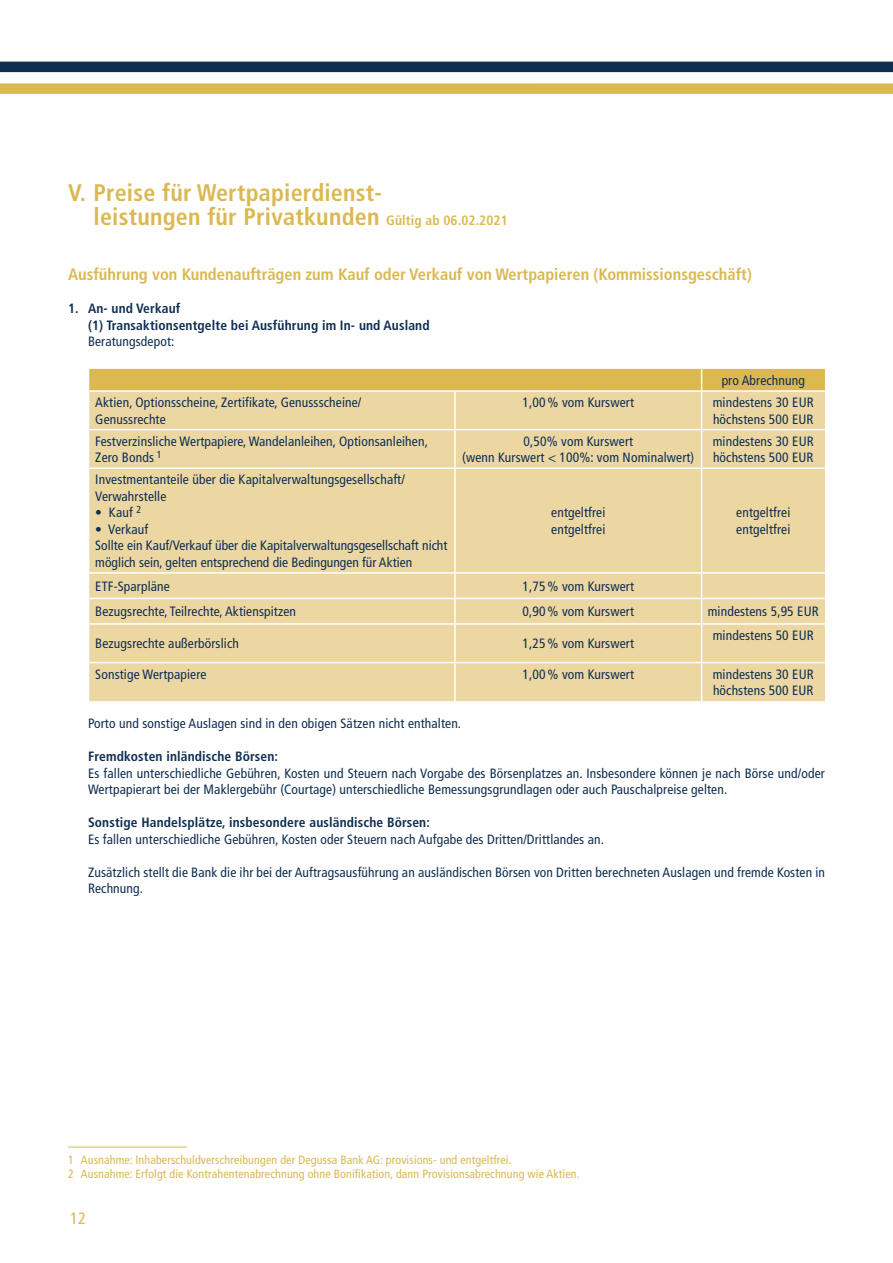
<style>
.page{position:relative;width:893px;height:1263px;background:#fff}
.page>*{position:absolute;margin:0;border:0;box-sizing:border-box;transform-origin:0 0}
.t1{font:700 condensed 24px/24px "Frutiger LT Com";letter-spacing:.01em;color:#dbb852}
.Subline_gold{font:700 condensed 16.5px "Frutiger LT Com";color:#dbb852}
.t2{font:condensed 16.5px "Frutiger LT Com";color:#dbb852}
.Grundschrift{font:condensed 13.5px/16.5px "Frutiger LT Com";letter-spacing:.01em;color:#0f2e52}
.Tabelle_Spalte_links{font:condensed 13.5px/16.5px "Frutiger LT Com";letter-spacing:.01em;color:#0f2e52}
.Tabelle_Spalte_zentr{font:condensed 13.5px "Frutiger LT Com";letter-spacing:.01em;color:#0f2e52}
.Grundschrift_fett_2{font:700 condensed 13.5px "Frutiger LT Com";letter-spacing:.01em;color:#0f2e52}
.Grundschrift_fett_1{font:700 condensed 13.5px "Frutiger LT Com";letter-spacing:.01em;color:#0f2e52}
.Fussnote{font:condensed 12px "Frutiger LT Com";letter-spacing:.01em;color:#dbb852}
.Fußnote_Zeile_1{font:condensed 12px "Frutiger LT Com";letter-spacing:.01em;color:#dbb852}
.s1{font-size:13.5px}
.s2{font-weight:700}
</style>
<div class="page">
<svg style="left:0;top:61px;width:893px;height:33px"></svg>
<div style="left:89px;top:392px;width:736px;height:309px;background:#ecd7a3"></div>
<div style="left:89px;top:369px;width:736px;height:21px;background:#dbb852"></div>
<hr style="left:454px;top:392px;width:2px;height:37px;background:#fff">
<hr style="left:701px;top:392px;width:1px;height:37px;background:#fff">
<hr style="left:89px;top:429px;width:366px;height:1px;background:#fff">
<hr style="left:455px;top:429px;width:247px;height:1px;background:#fff">
<hr style="left:454px;top:430px;width:2px;height:37px;background:#fff">
<hr style="left:702px;top:429px;width:123px;height:1px;background:#fff">
<hr style="left:701px;top:430px;width:1px;height:37px;background:#fff">
<hr style="left:89px;top:467px;width:366px;height:2px;background:#fff">
<hr style="left:455px;top:467px;width:247px;height:2px;background:#fff">
<hr style="left:454px;top:469px;width:2px;height:103px;background:#fff">
<hr style="left:702px;top:467px;width:123px;height:2px;background:#fff">
<hr style="left:701px;top:469px;width:1px;height:103px;background:#fff">
<hr style="left:89px;top:572px;width:366px;height:2px;background:#fff">
<hr style="left:455px;top:572px;width:247px;height:2px;background:#fff">
<hr style="left:454px;top:574px;width:2px;height:24px;background:#fff">
<hr style="left:702px;top:572px;width:123px;height:2px;background:#fff">
<hr style="left:89px;top:598px;width:366px;height:1px;background:#fff">
<hr style="left:455px;top:598px;width:247px;height:1px;background:#fff">
<hr style="left:454px;top:599px;width:2px;height:24px;background:#fff">
<hr style="left:702px;top:598px;width:123px;height:1px;background:#fff">
<svg style="left:701px;top:574px;width:1px;height:49px"></svg>
<hr style="left:89px;top:623px;width:366px;height:2px;background:#fff">
<hr style="left:455px;top:623px;width:247px;height:2px;background:#fff">
<hr style="left:454px;top:625px;width:2px;height:37px;background:#fff">
<hr style="left:702px;top:623px;width:123px;height:2px;background:#fff">
<hr style="left:701px;top:625px;width:1px;height:37px;background:#fff">
<hr style="left:89px;top:662px;width:366px;height:1px;background:#fff">
<hr style="left:455px;top:662px;width:247px;height:1px;background:#fff">
<hr style="left:454px;top:663px;width:2px;height:38px;background:#fff">
<hr style="left:702px;top:662px;width:123px;height:1px;background:#fff">
<hr style="left:701px;top:663px;width:1px;height:38px;background:#fff">
<hr style="left:68px;top:1147px;width:119px;height:1px;background:#dbb852">
<p class="t1" style="left:94px;top:181px;width:416px;text-indent:-26px">V. Preise für Wertpapierdienst-<br>leistungen für Privatkunden <span class="s1">Gültig ab 06.02.2021</span></p>
<p class="Subline_gold" style="left:68px;top:265px;width:685px">Ausführung von Kundenaufträgen zum Kauf oder Verkauf von Wertpapieren (Kommissionsgeschäft)</p>
<p class="Grundschrift_fett_1" style="left:68px;top:301px;width:114px">1. An- und Verkauf</p>
<p class="Grundschrift_fett_2" style="left:88px;top:317px;width:343px">(1) Transaktionsentgelte bei Ausführung im In- und Ausland</p>
<p class="Grundschrift" style="left:88px;top:334px;width:88px">Beratungsdepot:</p>
<p class="Tabelle_Spalte_zentr" style="left:722px;top:372px;width:85px">pro Abrechnung</p>
<p class="Tabelle_Spalte_links" style="left:95px;top:394px;width:268px">Aktien, Optionsscheine, Zertifikate, Genussscheine/<br>Genussrechte</p>
<p class="Tabelle_Spalte_zentr" style="left:523px;top:395px;width:113px">1,00 % vom Kurswert</p>
<p class="Tabelle_Spalte_zentr" style="left:713px;top:395px;width:103px">mindestens 30 EUR</p>
<p class="Tabelle_Spalte_zentr" style="left:713px;top:411px;width:102px">höchstens 500 EUR</p>
<p class="Tabelle_Spalte_links" style="left:95px;top:433px;width:334px">Festverzinsliche Wertpapiere, Wandelanleihen, Optionsanleihen,<br>Zero Bonds <sup>1</sup></p>
<p class="Tabelle_Spalte_zentr" style="left:523px;top:433px;width:111px">0,50% vom Kurswert</p>
<p class="Tabelle_Spalte_zentr" style="left:462px;top:450px;width:234px">(wenn Kurswert &lt; 100%: vom Nominalwert)</p>
<p class="Tabelle_Spalte_links" style="left:95px;top:472px;width:311px">Investmentanteile über die Kapitalverwaltungsgesellschaft/<br>Verwahrstelle</p>
<p class="Tabelle_Spalte_links" style="left:95px;top:505px;width:47px">• Kauf <sup>2</sup></p>
<p class="Tabelle_Spalte_links" style="left:95px;top:521px;width:54px">• Verkauf</p>
<p class="Tabelle_Spalte_links" style="left:95px;top:538px;width:354px">Sollte ein Kauf/Verkauf über die Kapitalverwaltungsgesellschaft nicht möglich sein, gelten entsprechend die Bedingungen für Aktien</p>
<p class="Tabelle_Spalte_zentr" style="left:551px;top:505px;width:56px">entgeltfrei</p>
<p class="Tabelle_Spalte_zentr" style="left:551px;top:521px;width:56px">entgeltfrei</p>
<p class="Tabelle_Spalte_zentr" style="left:713px;top:433px;width:103px">mindestens 30 EUR</p>
<p class="Tabelle_Spalte_zentr" style="left:713px;top:450px;width:102px">höchstens 500 EUR</p>
<p class="Tabelle_Spalte_zentr" style="left:736px;top:505px;width:56px">entgeltfrei</p>
<p class="Tabelle_Spalte_zentr" style="left:736px;top:521px;width:56px">entgeltfrei</p>
<p class="Tabelle_Spalte_links" style="left:95px;top:578px;width:76px">ETF-Sparpläne</p>
<p class="Tabelle_Spalte_zentr" style="left:523px;top:578px;width:113px">1,75 % vom Kurswert</p>
<p class="Tabelle_Spalte_links" style="left:95px;top:603px;width:202px">Bezugsrechte, Teilrechte, Aktienspitzen</p>
<p class="Tabelle_Spalte_zentr" style="left:523px;top:604px;width:113px">0,90 % vom Kurswert</p>
<p class="Tabelle_Spalte_zentr" style="left:708px;top:604px;width:113px">mindestens 5,95 EUR</p>
<p class="Tabelle_Spalte_links" style="left:95px;top:635px;width:145px">Bezugsrechte außerbörslich</p>
<p class="Tabelle_Spalte_zentr" style="left:523px;top:636px;width:113px">1,25 % vom Kurswert</p>
<p class="Tabelle_Spalte_zentr" style="left:713px;top:627px;width:103px">mindestens 50 EUR</p>
<p class="Tabelle_Spalte_links" style="left:95px;top:666px;width:113px">Sonstige Wertpapiere</p>
<p class="Tabelle_Spalte_zentr" style="left:523px;top:666px;width:113px">1,00 % vom Kurswert</p>
<p class="Tabelle_Spalte_zentr" style="left:713px;top:666px;width:103px">mindestens 30 EUR</p>
<p class="Tabelle_Spalte_zentr" style="left:713px;top:683px;width:102px">höchstens 500 EUR</p>
<p class="Grundschrift" style="left:88px;top:715px;width:375px">Porto und sonstige Auslagen sind in den obigen Sätzen nicht enthalten.</p>
<p class="Grundschrift" style="left:88px;top:748px;width:738px"><span class="s2">Fremdkosten inländische Börsen:<br></span>Es fallen unterschiedliche Gebühren, Kosten und Steuern nach Vorgabe des Börsenplatzes an. Insbesondere können je nach Börse und/oder<br>Wertpapierart bei der Maklergebühr (Courtage) unterschiedliche Bemessungsgrundlagen oder auch Pauschalpreise gelten.</p>
<p class="Grundschrift" style="left:88px;top:814px;width:518px"><span class="s2">Sonstige Handelsplätze, insbesondere ausländische Börsen:<br></span>Es fallen unterschiedliche Gebühren, Kosten oder Steuern nach Aufgabe des Dritten/Drittlandes an.</p>
<p class="Grundschrift" style="left:88px;top:864px;width:738px">Zusätzlich stellt die Bank die ihr bei der Auftragsausführung an ausländischen Börsen von Dritten berechneten Auslagen und fremde Kosten in<br>Rechnung.</p>
<p class="Fußnote_Zeile_1" style="left:68px;top:1153px;width:445px">1 Ausnahme: Inhaberschuldverschreibungen der Degussa Bank AG: provisions- und entgeltfrei.</p>
<p class="Fussnote" style="left:68px;top:1167px;width:513px">2 Ausnahme: Erfolgt die Kontrahentenabrechnung ohne Bonifikation, dann Provisionsabrechnung wie Aktien.</p>
<p class="t2" style="left:70px;top:1209px;width:17px">12</p>
</div>
